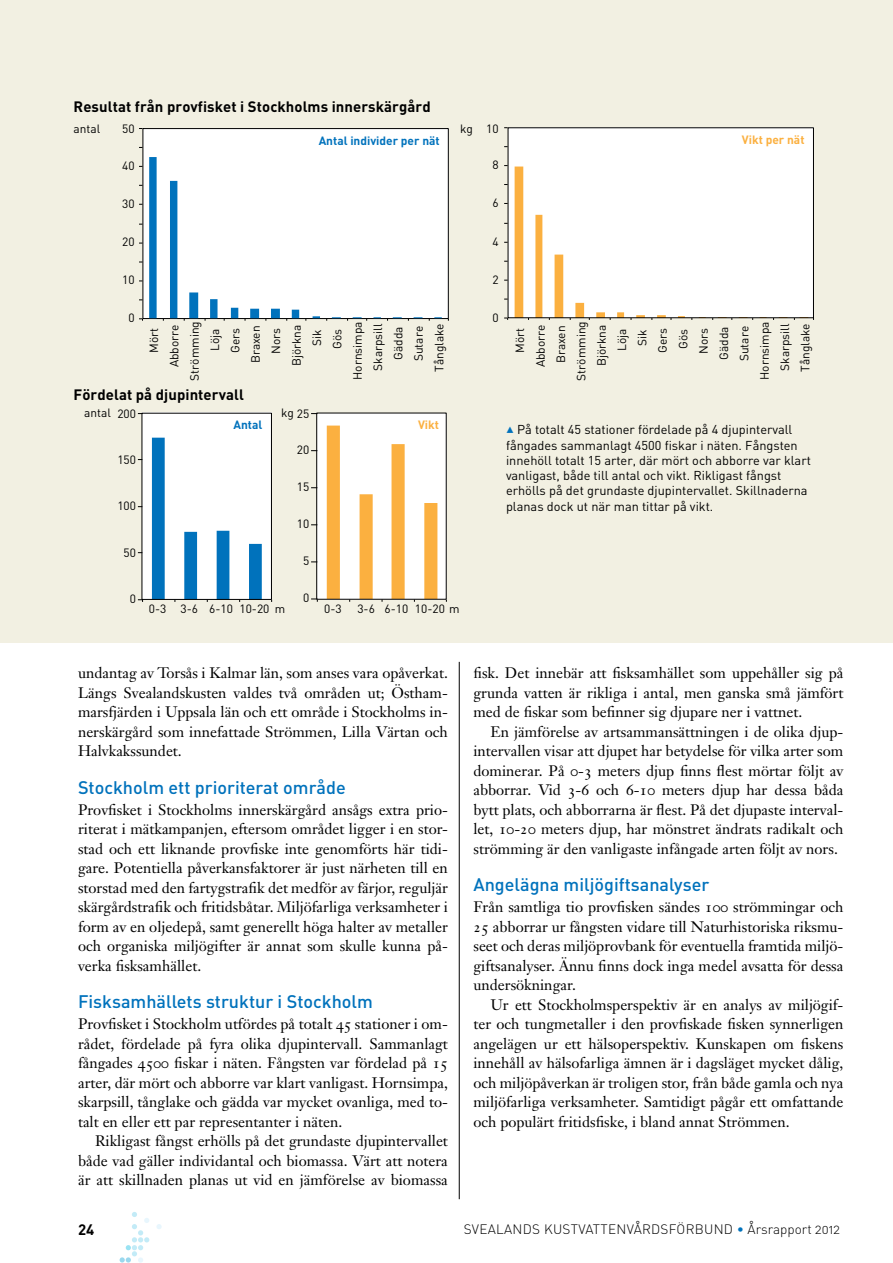
<style>
.page{position:relative;width:893px;height:1263px;background:#fff}
.page>*{position:absolute;margin:0;border:0;box-sizing:border-box;transform-origin:0 0}
.t1{font:500 18px "DIN";color:#0072bc}
.t2{font:15px/19.5px "Janson Text";color:#000;text-align:justify}
.t3{font:700 15px "DIN";color:#000}
.t4{font:700 14.85px "DIN";letter-spacing:.005em;color:#000}
.t5{font:13.5px "DIN Light Alternate";letter-spacing:.02em;color:#000}
.t6{font:12.75px/15.3px "DIN";color:#000}
.t7{font:11.85px "DIN";color:#000}
.t8{font:700 11.85px "DIN";color:#0072bc}
.t9{font:700 11.85px "DIN";color:#fbb040}
.s1{font-family:"Janson Text Roman SC"}
.s2{color:#0072bc}
</style>
<div class="page">
<svg style="left:156px;top:1224px;width:6px;height:5px"></svg>
<svg style="left:120px;top:1212px;width:29px;height:51px"></svg>
<div style="left:0;top:0;width:893px;height:642px;background:#f2f0e2"></div>
<hr style="left:459px;top:662px;width:1px;height:537px;background:#000">
<div style="left:317px;top:413px;width:130px;height:187px;background:#fff"></div>
<div style="left:142px;top:413px;width:130px;height:187px;background:#fff"></div>
<div style="left:509px;top:127px;width:305px;height:191px;background:#fff"></div>
<div style="left:143px;top:129px;width:305px;height:190px;background:#fff"></div>
<svg style="left:515px;top:167px;width:299px;height:153px"></svg>
<div style="left:143px;top:128px;width:306px;height:191px;border:1px solid #000"></div>
<svg style="left:149px;top:157px;width:293px;height:161px"></svg>
<svg style="left:152px;top:438px;width:110px;height:164px"></svg>
<div style="left:142px;top:413px;width:130px;height:187px;border:1px solid #000"></div>
<svg style="left:327px;top:426px;width:110px;height:176px"></svg>
<div style="left:316px;top:413px;width:131px;height:187px;border:1px solid #000"></div>
<p class="t4" style="left:74px;top:97px;width:359px">Resultat från provfisket i Stockholms innerskärgård</p>
<p class="t7" style="left:74px;top:121px;width:28px">antal</p>
<p class="t7" style="left:122px;top:121px;width:14px">50</p>
<p class="t7" style="left:122px;top:158px;width:14px">40</p>
<p class="t7" style="left:122px;top:196px;width:14px">30</p>
<p class="t7" style="left:122px;top:234px;width:14px">20</p>
<p class="t7" style="left:122px;top:272px;width:14px">10</p>
<p class="t7" style="left:128px;top:310px;width:8px">0</p>
<p class="t8" style="left:319px;top:133px;width:123px">Antal individer per nät</p>
<p class="t7" style="left:146px;top:353px;width:27px;rotate:-90deg">Mört</p>
<p class="t7" style="left:167px;top:367px;width:44px;rotate:-90deg">Abborre</p>
<p class="t7" style="left:187px;top:381px;width:61px;rotate:-90deg">Strömming</p>
<p class="t7" style="left:207px;top:351px;width:24px;rotate:-90deg">Löja</p>
<p class="t7" style="left:228px;top:353px;width:26px;rotate:-90deg">Gers</p>
<p class="t7" style="left:248px;top:363px;width:39px;rotate:-90deg">Braxen</p>
<p class="t7" style="left:269px;top:354px;width:27px;rotate:-90deg">Nors</p>
<p class="t7" style="left:289px;top:366px;width:43px;rotate:-90deg">Björkna</p>
<p class="t7" style="left:309px;top:346px;width:18px;rotate:-90deg">Sik</p>
<p class="t7" style="left:330px;top:349px;width:21px;rotate:-90deg">Gös</p>
<p class="t7" style="left:350px;top:380px;width:60px;rotate:-90deg">Hornsimpa</p>
<p class="t7" style="left:371px;top:371px;width:49px;rotate:-90deg">Skarpsill</p>
<p class="t7" style="left:391px;top:360px;width:35px;rotate:-90deg">Gädda</p>
<p class="t7" style="left:411px;top:361px;width:37px;rotate:-90deg">Sutare</p>
<p class="t7" style="left:432px;top:372px;width:50px;rotate:-90deg">Tånglake</p>
<p class="t4" style="left:74px;top:385px;width:172px">Fördelat på djupintervall</p>
<p class="t8" style="left:234px;top:417px;width:30px">Antal</p>
<p class="t9" style="left:418px;top:417px;width:23px">Vikt</p>
<p class="t7" style="left:84px;top:406px;width:28px">antal</p>
<p class="t7" style="left:281px;top:406px;width:30px">kg 25</p>
<p class="t7" style="left:117px;top:406px;width:20px">200</p>
<p class="t7" style="left:117px;top:452px;width:20px">150</p>
<p class="t7" style="left:117px;top:498px;width:20px">100</p>
<p class="t7" style="left:124px;top:545px;width:14px">50</p>
<p class="t7" style="left:297px;top:442px;width:14px">20</p>
<p class="t7" style="left:297px;top:480px;width:14px">15</p>
<p class="t7" style="left:297px;top:517px;width:14px">10</p>
<p class="t7" style="left:303px;top:554px;width:8px">5</p>
<p class="t7" style="left:460px;top:121px;width:40px">kg 10</p>
<p class="t7" style="left:492px;top:158px;width:8px">8</p>
<p class="t7" style="left:492px;top:196px;width:8px">6</p>
<p class="t7" style="left:492px;top:234px;width:8px">4</p>
<p class="t7" style="left:492px;top:272px;width:8px">2</p>
<p class="t7" style="left:492px;top:310px;width:8px">0</p>
<p class="t9" style="left:742px;top:132px;width:64px">Vikt per nät</p>
<p class="t7" style="left:513px;top:353px;width:27px;rotate:-90deg">Mört</p>
<p class="t7" style="left:533px;top:367px;width:44px;rotate:-90deg">Abborre</p>
<p class="t7" style="left:553px;top:363px;width:39px;rotate:-90deg">Braxen</p>
<p class="t7" style="left:574px;top:381px;width:61px;rotate:-90deg">Strömming</p>
<p class="t7" style="left:594px;top:366px;width:43px;rotate:-90deg">Björkna</p>
<p class="t7" style="left:614px;top:351px;width:24px;rotate:-90deg">Löja</p>
<p class="t7" style="left:635px;top:346px;width:18px;rotate:-90deg">Sik</p>
<p class="t7" style="left:655px;top:353px;width:26px;rotate:-90deg">Gers</p>
<p class="t7" style="left:676px;top:349px;width:21px;rotate:-90deg">Gös</p>
<p class="t7" style="left:696px;top:354px;width:27px;rotate:-90deg">Nors</p>
<p class="t7" style="left:716px;top:360px;width:35px;rotate:-90deg">Gädda</p>
<p class="t7" style="left:737px;top:361px;width:37px;rotate:-90deg">Sutare</p>
<p class="t7" style="left:757px;top:380px;width:60px;rotate:-90deg">Hornsimpa</p>
<p class="t7" style="left:778px;top:371px;width:49px;rotate:-90deg">Skarpsill</p>
<p class="t7" style="left:798px;top:372px;width:50px;rotate:-90deg">Tånglake</p>
<p class="t6" style="left:506px;top:422px;width:306px;text-indent:11px">På totalt 45 stationer fördelade på 4 djupintervall fångades sammanlagt 4500 fiskar i näten. Fångsten innehöll totalt 15 arter, där mört och abborre var klart vanligast, både till antal och vikt. Rikligast fångst erhölls på det grundaste djupintervallet. Skillnaderna planas dock ut när man tittar på vikt.</p>
<p class="t7" style="left:130px;top:592px;width:8px">0</p>
<p class="t7" style="left:303px;top:591px;width:8px">0</p>
<p class="t7" style="left:275px;top:601px;width:12px">m</p>
<p class="t7" style="left:324px;top:601px;width:19px">0-3</p>
<p class="t7" style="left:357px;top:601px;width:104px">3-6 6-10 10-20 m</p>
<p class="t7" style="left:149px;top:601px;width:122px">0-3 3-6 6-10 10-20</p>
<p class="t2" style="left:78px;top:663px;width:371px">undantag av Torsås i Kalmar län, som anses vara opåverkat.<br>Längs Svealandskusten valdes två områden ut; Östham&shy;marsfjärden i Uppsala län och ett område i Stockholms in&shy;nerskärgård som innefattade Strömmen, Lilla Värtan och Halvkakssundet.</p>
<p class="t1" style="left:78px;top:776px;width:269px">Stockholm ett prioriterat område</p>
<p class="t2" style="left:78px;top:799px;width:371px">Provfisket i Stockholms innerskärgård ansågs extra prio&shy;riterat i mätkampanjen, eftersom området ligger i en stor&shy;stad och ett liknande provfiske inte genomförts här tidi&shy;gare. Potentiella påverkansfaktorer är just närheten till en storstad med den fartygstrafik det medför av färjor, reguljär skärgårdstrafik och fritidsbåtar. Miljöfarliga verksamheter i form av en oljedepå, samt generellt höga halter av metaller och organiska miljögifter är annat som skulle kunna på&shy;verka fisksamhället.</p>
<p class="t1" style="left:78px;top:990px;width:296px">Fisksamhällets struktur i Stockholm</p>
<p class="t2" style="left:78px;top:1014px;width:371px">Provfisket i Stockholm utfördes på totalt <span class="s1">45</span> stationer i om&shy;rådet, fördelade på fyra olika djupintervall. Sammanlagt fångades <span class="s1">4500</span> fiskar i näten. Fångsten var fördelad på <span class="s1">15 </span>arter, där mört och abborre var klart vanligast. Hornsimpa, skarpsill, tånglake och gädda var mycket ovanliga, med to&shy;talt en eller ett par representanter i näten.</p>
<p class="t2" style="left:78px;top:1131px;width:371px;text-indent:17px">Rikligast fångst erhölls på det grundaste djupintervallet både vad gäller individantal och biomassa. Värt att notera är att skillnaden planas ut vid en jämförelse av biomassa</p>
<p class="t2" style="left:473px;top:663px;width:371px">fisk. Det innebär att fisksamhället som uppehåller sig på grunda vatten är rikliga i antal, men ganska små jämfört med de fiskar som befinner sig djupare ner i vattnet.</p>
<p class="t2" style="left:473px;top:721px;width:371px;text-indent:17px">En jämförelse av artsammansättningen i de olika djup&shy;intervallen visar att djupet har betydelse för vilka arter som dominerar. På <span class="s1">0</span>-<span class="s1">3</span> meters djup finns flest mörtar följt av abborrar. Vid <span class="s1">3</span>-<span class="s1">6</span> och <span class="s1">6</span>-<span class="s1">10</span> meters djup har dessa båda bytt plats, och abborrarna är flest. På det djupaste interval&shy;let, <span class="s1">10</span>-<span class="s1">20</span> meters djup, har mönstret ändrats radikalt och strömming är den vanligaste infångade arten följt av nors.</p>
<p class="t1" style="left:473px;top:873px;width:237px">Angelägna miljögiftsanalyser</p>
<p class="t2" style="left:473px;top:897px;width:371px">Från samtliga tio provfisken sändes <span class="s1">100</span> strömmingar och <span class="s1">25</span> abborrar ur fångsten vidare till Naturhistoriska riksmu&shy;seet och deras miljöprovbank för eventuella framtida miljö&shy;giftsanalyser. Ännu finns dock inga medel avsatta för dessa undersökningar.</p>
<p class="t2" style="left:473px;top:994px;width:371px;text-indent:17px">Ur ett Stockholmsperspektiv är en analys av miljögif&shy;ter och tungmetaller i den provfiskade fisken synnerligen angelägen ur ett hälsoperspektiv. Kunskapen om fiskens innehåll av hälsofarliga ämnen är i dagsläget mycket dålig, och miljöpåverkan är troligen stor, från både gamla och nya miljöfarliga verksamheter. Samtidigt pågår ett omfattande och populärt fritidsfiske, i bland annat Strömmen.</p>
<p class="t3" style="left:78px;top:1219px;width:18px">24</p>
<p class="t5" style="left:464px;top:1220px;width:378px">SVEALANDS KUSTVATTENVÅRDSFÖRBUND <span class="s2">•</span> ÅRSRAPPORT 2012</p>
</div>
